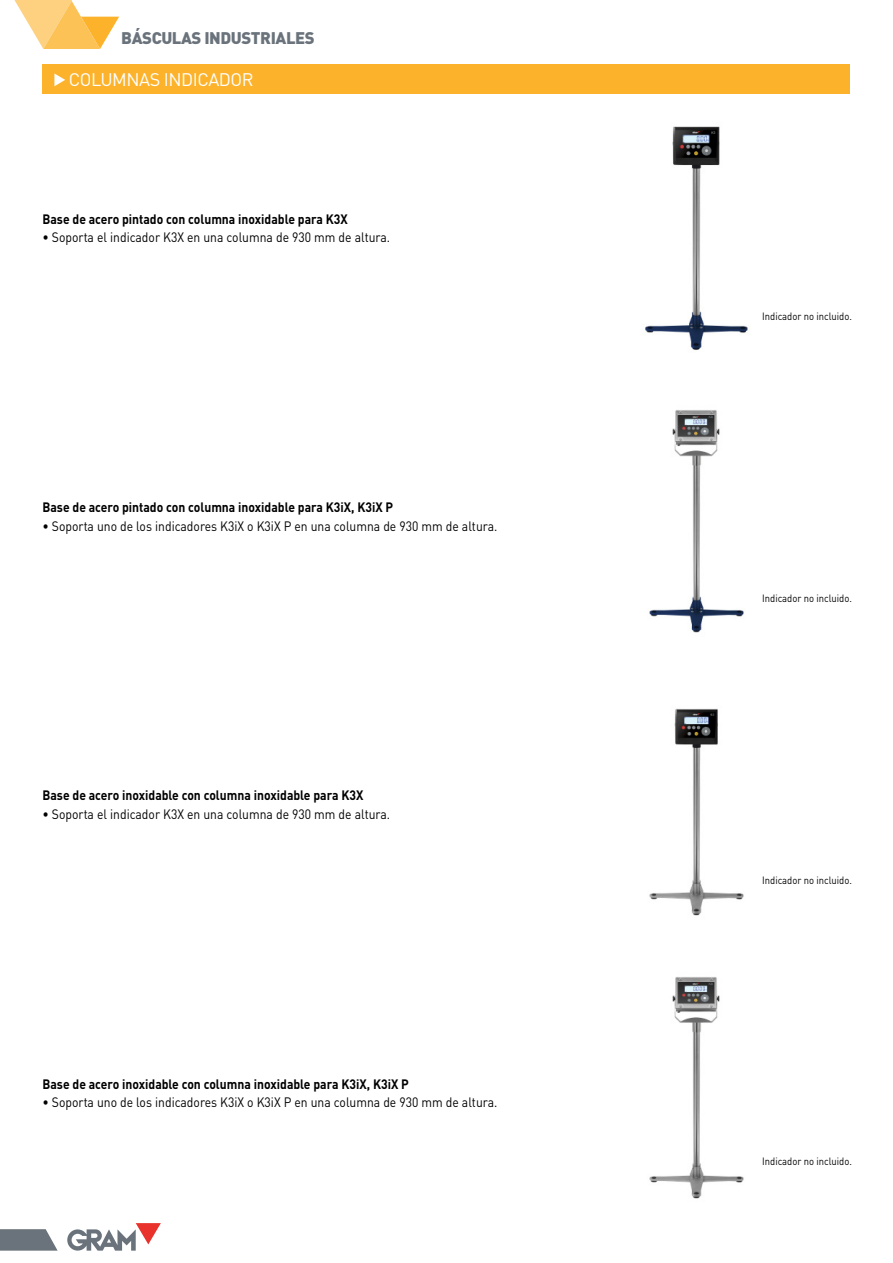
<style>
.page{position:relative;width:893px;height:1263px;background:#fff}
.page>*{position:absolute;margin:0;border:0;box-sizing:border-box;transform-origin:0 0}
.t1{font:18px "DIN Pro";letter-spacing:-.025em;color:#fff}
.t2{font:900 16.65px "DIN Pro";letter-spacing:-.025em;color:#6a737b}
.Descripcion{font:13.5px "DIN Pro";color:#000;scale:.9 1}
.Descripcion-2{font:700 13.5px "DIN Pro";color:#000;scale:.9 1}
.t3{font:10.5px "DIN Pro";color:#000;scale:.9 1}
</style>
<div class="page">
<img style="left:645px;top:126px;width:103px;height:224px">
<img style="left:649px;top:410px;width:95px;height:223px">
<img style="left:649px;top:708px;width:95px;height:208px">
<img style="left:649px;top:977px;width:95px;height:222px">
<svg style="left:67px;top:1223px;width:94px;height:27px"></svg>
<svg style="left:0;top:1229px;width:57px;height:21px"></svg>
<svg style="left:14px;top:0;width:105px;height:49px"></svg>
<div style="left:43px;top:64px;width:807px;height:30px;background:#fcb32b"></div>
<svg style="left:54px;top:73px;width:11px;height:13px"></svg>
<p class="t2" style="left:121px;top:26px;width:195px">BÁSCULAS INDUSTRIALES</p>
<p class="t1" style="left:69px;top:68px;width:186px">COLUMNAS INDICADOR</p>
<p class="Descripcion-2" style="left:42px;top:210px;width:341px">Base de acero pintado con columna inoxidable para K3X</p>
<p class="Descripcion" style="left:42px;top:228px;width:388px">• Soporta el indicador K3X en una columna de 930 mm de altura.</p>
<p class="Descripcion-2" style="left:42px;top:498px;width:391px">Base de acero pintado con columna inoxidable para K3iX, K3iX P</p>
<p class="Descripcion" style="left:42px;top:517px;width:507px">• Soporta uno de los indicadores K3iX o K3iX P en una columna de 930 mm de altura.</p>
<p class="Descripcion-2" style="left:42px;top:786px;width:358px">Base de acero inoxidable con columna inoxidable para K3X</p>
<p class="Descripcion" style="left:42px;top:805px;width:388px">• Soporta el indicador K3X en una columna de 930 mm de altura.</p>
<p class="Descripcion-2" style="left:42px;top:1075px;width:409px">Base de acero inoxidable con columna inoxidable para K3iX, K3iX P</p>
<p class="Descripcion" style="left:42px;top:1093px;width:507px">• Soporta uno de los indicadores K3iX o K3iX P en una columna de 930 mm de altura.</p>
<p class="t3" style="left:762px;top:309px;width:101px">Indicador no incluido.</p>
<p class="t3" style="left:762px;top:591px;width:101px">Indicador no incluido.</p>
<p class="t3" style="left:762px;top:872px;width:101px">Indicador no incluido.</p>
<p class="t3" style="left:762px;top:1154px;width:101px">Indicador no incluido.</p>
</div>
